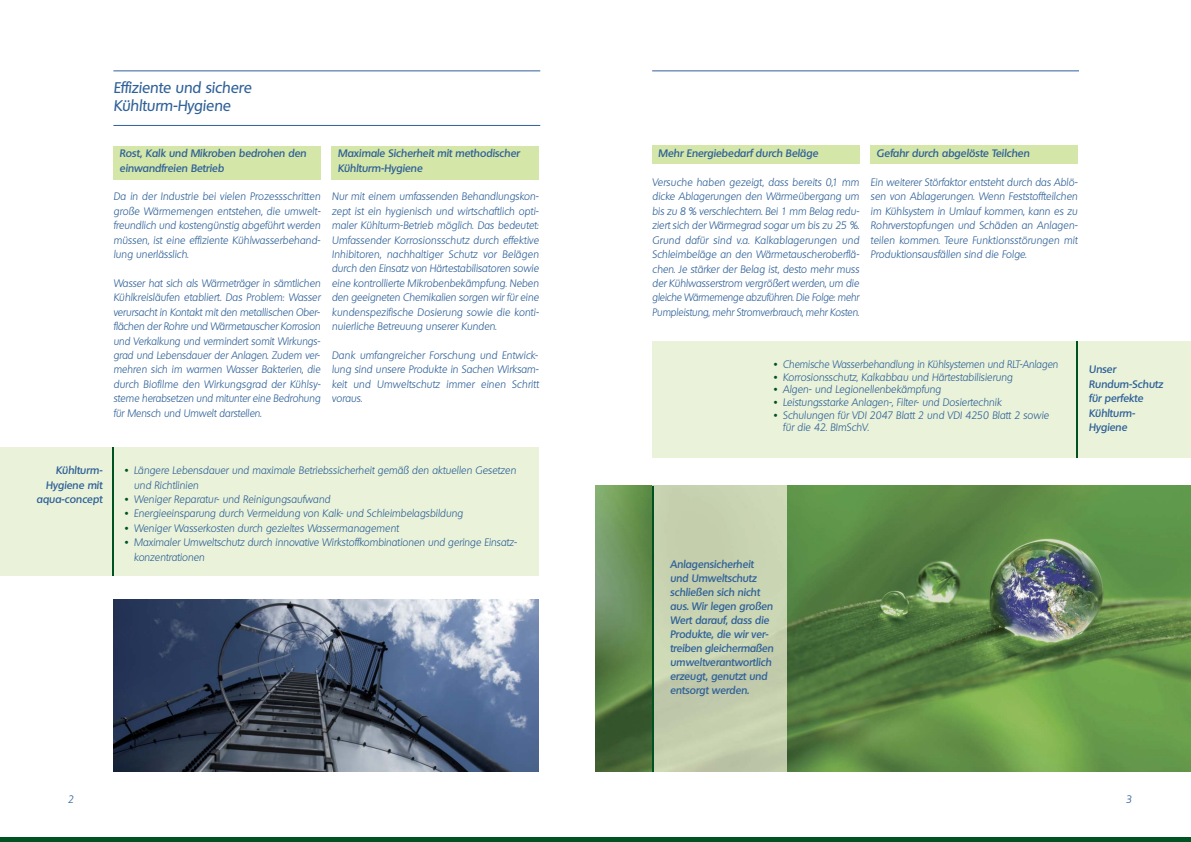
<style>
.page{position:relative;width:1191px;height:842px;background:#fff}
.page>*{position:absolute;margin:0;border:0;box-sizing:border-box;transform-origin:0 0}
.t1{font:italic 500 15px/18px "Quebec";color:#2f6198}
.t2{font:italic 300 10.5px/14.4px "Quebec";color:#2f6198;text-align:justify}
.t3{font:italic 600 10.5px/14px "Quebec";color:#2f6198}
.s1{font-family:"Arial Rounded MT Bold";font-weight:400;font-style:normal;color:#005222}
</style>
<div class="page">
<div style="left:113px;top:146px;width:207px;height:33px;background:#d4e6a8"></div>
<div style="left:0;top:837px;width:1191px;height:5px;background:#005222"></div>
<div style="left:0;top:447px;width:539px;height:129px;background:#eaf3d9"></div>
<hr style="left:113px;top:71px;width:427px;height:1px;background:#2f6198">
<hr style="left:112px;top:447px;width:2px;height:129px;background:#005222">
<hr style="left:113px;top:125px;width:427px;height:1px;background:#2f6198">
<img style="left:595px;top:486px;width:596px;height:285px">
<img style="left:654px;top:486px;width:132px;height:285px">
<hr style="left:652px;top:486px;width:2px;height:285px;background:#005222">
<hr style="left:652px;top:71px;width:427px;height:1px;background:#2f6198">
<div style="left:332px;top:146px;width:207px;height:33px;background:#d4e6a8"></div>
<div style="left:652px;top:145px;width:207px;height:18px;background:#d4e6a8"></div>
<div style="left:870px;top:145px;width:207px;height:18px;background:#d4e6a8"></div>
<div style="left:652px;top:341px;width:539px;height:117px;background:#eaf3d9"></div>
<hr style="left:1075px;top:341px;width:2px;height:117px;background:#005222">
<img style="left:113px;top:600px;width:426px;height:171px">
<h1 class="t1" style="left:113px;top:80px;width:139px">Effiziente und sichere<br>Kühlturm-Hygiene</h1>
<p class="t3" style="left:119px;top:147px;width:188px;line-height:14.4px">Rost, Kalk und Mikroben bedrohen den einwandfreien Betrieb</p>
<p class="t2" style="left:113px;top:190px;width:209px">Da in der Industrie bei vielen Prozessschritten große Wärmemengen entstehen, die umwelt&shy;freundlich und kostengünstig abgeführt werden müssen, ist eine effiziente Kühlwasserbehand&shy;lung unerlässlich.</p>
<p class="t2" style="left:113px;top:277px;width:209px">Wasser hat sich als Wärmeträger in sämtlichen Kühlkreisläufen etabliert. Das Problem: Wasser verursacht in Kontakt mit den metallischen Ober&shy;flächen der Rohre und Wärmetauscher Korrosion und Verkalkung und vermindert somit Wirkungs&shy;grad und Lebensdauer der Anlagen. Zudem ver&shy;mehren sich im warmen Wasser Bakterien, die durch Biofilme den Wirkungsgrad der Kühlsy&shy;steme herabsetzen und mitunter eine Bedrohung für Mensch und Umwelt darstellen.</p>
<p class="t3" style="left:338px;top:147px;width:183px;line-height:14.4px">Maximale Sicherheit mit methodischer<br>Kühlturm-Hygiene</p>
<p class="t2" style="left:332px;top:190px;width:209px">Nur mit einem umfassenden Behandlungskon&shy;zept ist ein hygienisch und wirtschaftlich opti&shy;maler Kühlturm-Betrieb möglich. Das bedeutet:<br>Umfassender Korrosionsschutz durch effektive Inhibitoren, nachhaltiger Schutz vor Belägen durch den Einsatz von Härtestabilisatoren sowie eine kontrollierte Mikrobenbekämpfung. Neben den geeigneten Chemikalien sorgen wir für eine kundenspezifische Dosierung sowie die konti&shy;nuierliche Betreuung unserer Kunden.</p>
<p class="t2" style="left:332px;top:349px;width:209px">Dank umfangreicher Forschung und Entwick&shy;lung sind unsere Produkte in Sachen Wirksam&shy;keit und Umweltschutz immer einen Schritt voraus.</p>
<p class="t3" style="left:36px;top:464px;width:67px;line-height:14.4px;text-align:right">Kühlturm-<br>Hygiene mit aqua-concept</p>
<p class="t2" style="left:134px;top:464px;width:384px;text-indent:-9px"><span class="s1">•</span> Längere Lebensdauer und maximale Betriebssicherheit gemäß den aktuellen Gesetzen und Richtlinien</p>
<p class="t2" style="left:125px;top:493px;width:207px"><span class="s1">•</span> Weniger Reparatur- und Reinigungsaufwand</p>
<p class="t2" style="left:125px;top:507px;width:340px"><span class="s1">•</span> Energieeinsparung durch Vermeidung von Kalk- und Schleimbelagsbildung</p>
<p class="t2" style="left:125px;top:522px;width:275px"><span class="s1">•</span> Weniger Wasserkosten durch gezieltes Wassermanagement</p>
<p class="t2" style="left:134px;top:536px;width:384px;text-indent:-9px"><span class="s1">•</span> Maximaler Umweltschutz durch innovative Wirkstoffkombinationen und geringe Einsatz&shy;konzentrationen</p>
<p class="t3" style="left:658px;top:147px;width:161px">Mehr Energiebedarf durch Beläge</p>
<p class="t2" style="left:652px;top:176px;width:209px">Versuche haben gezeigt, dass bereits 0,1 mm dicke Ablagerungen den Wärmeübergang um bis zu 8 % verschlechtern. Bei 1 mm Belag redu&shy;ziert sich der Wärmegrad sogar um bis zu 25 %.<br>Grund dafür sind v.a. Kalkablagerungen und Schleimbeläge an den Wärmetauscheroberflä&shy;chen. Je stärker der Belag ist, desto mehr muss der Kühlwasserstrom vergrößert werden, um die gleiche Wärmemenge abzuführen. Die Folge: mehr Pumpleistung, mehr Stromverbrauch, mehr Kosten.</p>
<p class="t3" style="left:876px;top:147px;width:154px">Gefahr durch abgelöste Teilchen</p>
<p class="t2" style="left:870px;top:176px;width:209px">Ein weiterer Störfaktor entsteht durch das Ablö&shy;sen von Ablagerungen. Wenn Feststoffteilchen im Kühlsystem in Umlauf kommen, kann es zu Rohrverstopfungen und Schäden an Anlagen&shy;teilen kommen. Teure Funktionsstörungen mit Produktionsausfällen sind die Folge.</p>
<p class="t2" style="left:774px;top:358px;width:286px"><span class="s1">•</span> Chemische Wasserbehandlung in Kühlsystemen und RLT-Anlagen</p>
<p class="t2" style="left:774px;top:370px;width:240px"><span class="s1">•</span> Korrosionsschutz, Kalkabbau und Härtestabilisierung</p>
<p class="t2" style="left:774px;top:383px;width:169px"><span class="s1">•</span> Algen- und Legionellenbekämpfung</p>
<p class="t2" style="left:774px;top:396px;width:229px"><span class="s1">•</span> Leistungsstarke Anlagen-, Filter- und Dosiertechnik</p>
<p class="t2" style="left:783px;top:409px;width:267px;line-height:12.6px;text-indent:-9px"><span class="s1">•</span> Schulungen für VDI 2047 Blatt 2 und VDI 4250 Blatt 2 sowie für die 42. BImSchV.</p>
<p class="t3" style="left:1089px;top:363px;width:76px;line-height:14.4px">Unser<br>Rundum-Schutz für perfekte<br>Kühlturm-<br>Hygiene</p>
<p class="t3" style="left:670px;top:558px;width:105px">Anlagensicherheit und Umweltschutz schließen sich nicht aus. Wir legen großen<br>Wert darauf, dass die<br>Produkte, die wir ver&shy;treiben gleichermaßen umweltverantwortlich erzeugt, genutzt und entsorgt werden.</p>
<p class="t2" style="left:68px;top:793px;width:7px">2</p>
<p class="t2" style="left:1126px;top:793px;width:7px">3</p>
</div>
